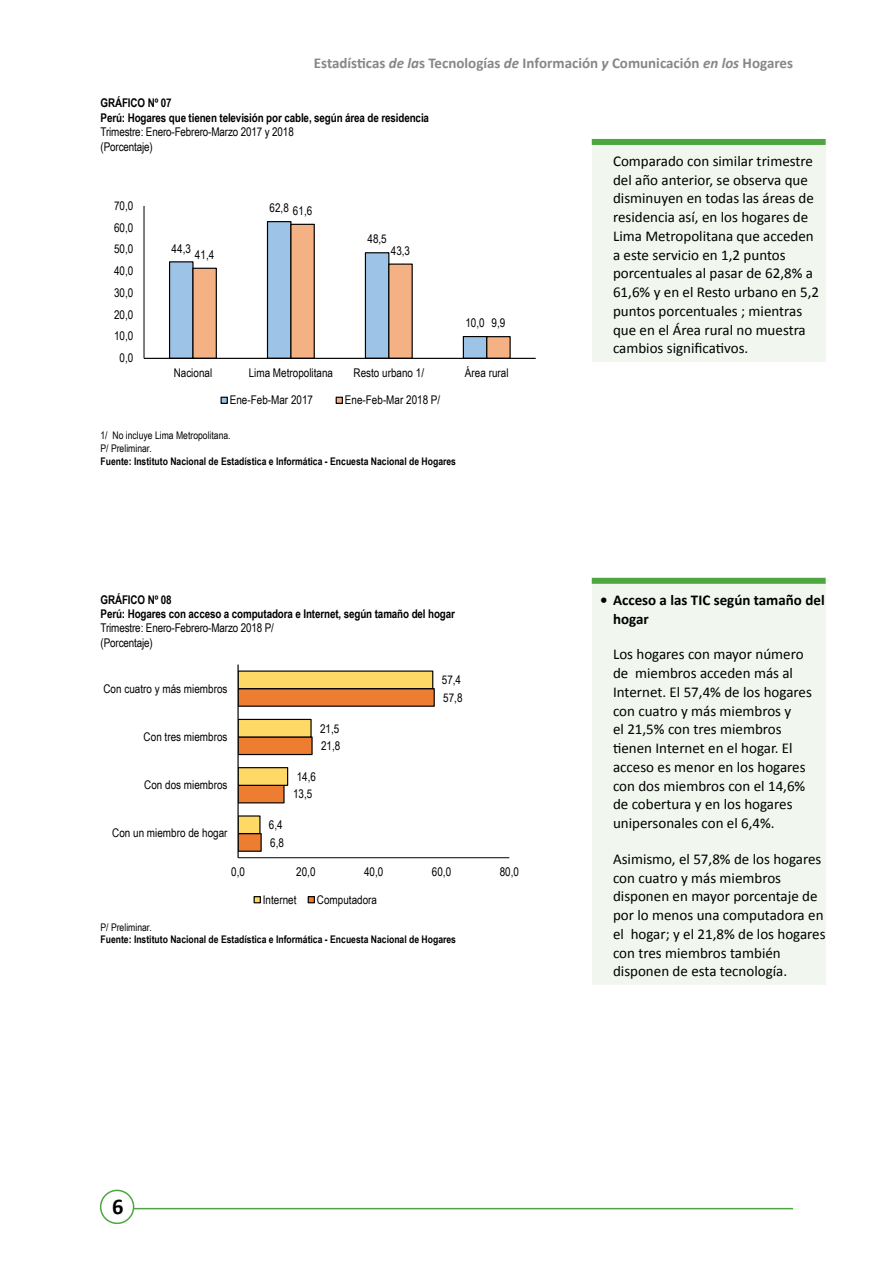
<style>
.page{position:relative;width:893px;height:1263px;background:#fff}
.page>*{position:absolute;margin:0;border:0;box-sizing:border-box;transform-origin:0 0}
.t1{font:700 22.5px "Calibri";color:#000}
.t2{font:15px/18.8px "Calibri";color:#000}
.t3{font:700 15px "Calibri";color:#878787}
.t4{font:700 15px/18.8px "Calibri";color:#000}
.t5{font:12px/14.4px "Arial Narrow";color:#000}
.t6{font:700 12px/14.4px "Arial Narrow";letter-spacing:-.01em;color:#000}
.t7{font:700 10.5px "Arial Narrow";color:#000}
.t8{font:10.5px/12.6px "Arial Narrow";color:#000}
.s1{font-style:italic}
</style>
<div class="page">
<hr style="left:100px;top:1208px;width:693px;height:1px;background:#4da640">
<div style="left:101px;top:1190px;width:33px;height:33px;background:#fff;border-radius:50%"></div>
<div style="left:100px;top:1190px;width:34px;height:34px;border:2px solid #4da640;border-radius:50%"></div>
<div style="left:592px;top:581px;width:234px;height:404px;background:#f1f6ee"></div>
<div style="left:592px;top:578px;width:234px;height:6px;background:#4da640"></div>
<div style="left:592px;top:142px;width:234px;height:220px;background:#f1f6ee"></div>
<div style="left:592px;top:139px;width:234px;height:6px;background:#4da640"></div>
<svg style="left:239px;top:670px;width:196px;height:182px"></svg>
<hr style="left:238px;top:857px;width:271px;height:1px;background:#000">
<hr style="left:237px;top:664px;width:2px;height:194px;background:#000">
<div style="left:254px;top:896px;width:7px;height:7px;border:1px solid #000"></div>
<div style="left:308px;top:896px;width:7px;height:7px;border:1px solid #000"></div>
<svg style="left:168px;top:221px;width:343px;height:137px"></svg>
<hr style="left:144px;top:206px;width:1px;height:152px;background:#000">
<hr style="left:144px;top:358px;width:392px;height:1px;background:#000">
<div style="left:221px;top:397px;width:7px;height:7px;border:1px solid #000"></div>
<div style="left:336px;top:397px;width:7px;height:7px;border:1px solid #000"></div>
<p class="t3" style="left:314px;top:53px;width:481px">Estadísticas <span class="s1">de la</span>s Tecnologías <span class="s1">de</span> Información <span class="s1">y</span> Comunicación <span class="s1">en los</span> Hogares</p>
<p class="t6" style="left:101px;top:95px;width:330px">GRÁFICO Nº 07<br>Perú: Hogares que tienen televisión por cable, según área de residencia</p>
<p class="t5" style="left:101px;top:124px;width:195px">Trimestre: Enero-Febrero-Marzo 2017 y 2018 (Porcentaje)</p>
<p class="t5" style="left:114px;top:198px;width:21px">70,0</p>
<p class="t5" style="left:114px;top:220px;width:21px">60,0</p>
<p class="t5" style="left:114px;top:241px;width:21px">50,0</p>
<p class="t5" style="left:114px;top:263px;width:21px">40,0</p>
<p class="t5" style="left:114px;top:285px;width:21px">30,0</p>
<p class="t5" style="left:114px;top:307px;width:21px">20,0</p>
<p class="t5" style="left:114px;top:329px;width:21px">10,0</p>
<p class="t5" style="left:120px;top:350px;width:15px">0,0</p>
<p class="t5" style="left:172px;top:241px;width:21px">44,3</p>
<p class="t5" style="left:195px;top:247px;width:21px">41,4</p>
<p class="t5" style="left:270px;top:200px;width:21px">62,8</p>
<p class="t5" style="left:293px;top:203px;width:21px">61,6</p>
<p class="t5" style="left:367px;top:232px;width:21px">48,5</p>
<p class="t5" style="left:391px;top:243px;width:21px">43,3</p>
<p class="t5" style="left:465px;top:315px;width:21px">10,0</p>
<p class="t5" style="left:491px;top:316px;width:15px">9,9</p>
<p class="t5" style="left:174px;top:365px;width:40px">Nacional</p>
<p class="t5" style="left:249px;top:365px;width:86px">Lima Metropolitana</p>
<p class="t5" style="left:353px;top:365px;width:72px">Resto urbano 1/</p>
<p class="t5" style="left:465px;top:365px;width:45px">Área rural</p>
<p class="t5" style="left:230px;top:392px;width:85px">Ene-Feb-Mar 2017</p>
<p class="t5" style="left:345px;top:392px;width:97px">Ene-Feb-Mar 2018 P/</p>
<p class="t8" style="left:101px;top:429px;width:132px">1/ No incluye Lima Metropolitana.<br>P/ Preliminar.</p>
<p class="t7" style="left:101px;top:453px;width:357px">Fuente: Instituto Nacional de Estadística e Informática - Encuesta Nacional de Hogares</p>
<p class="t6" style="left:101px;top:592px;width:356px">GRÁFICO Nº 08<br>Perú: Hogares con acceso a computadora e Internet, según tamaño del hogar</p>
<p class="t5" style="left:101px;top:620px;width:175px">Trimestre: Enero-Febrero-Marzo 2018 P/ (Porcentaje)</p>
<p class="t5" style="left:103px;top:681px;width:126px">Con cuatro y más miembros</p>
<p class="t5" style="left:144px;top:729px;width:85px">Con tres miembros</p>
<p class="t5" style="left:144px;top:777px;width:85px">Con dos miembros</p>
<p class="t5" style="left:112px;top:825px;width:117px">Con un miembro de hogar</p>
<p class="t5" style="left:269px;top:817px;width:15px">6,4</p>
<p class="t5" style="left:270px;top:835px;width:15px">6,8</p>
<p class="t5" style="left:320px;top:721px;width:21px">21,5</p>
<p class="t5" style="left:321px;top:738px;width:21px">21,8</p>
<p class="t5" style="left:297px;top:769px;width:21px">14,6</p>
<p class="t5" style="left:293px;top:786px;width:21px">13,5</p>
<p class="t5" style="left:442px;top:672px;width:21px">57,4</p>
<p class="t5" style="left:443px;top:690px;width:21px">57,8</p>
<p class="t5" style="left:231px;top:864px;width:15px">0,0</p>
<p class="t5" style="left:296px;top:864px;width:21px">20,0</p>
<p class="t5" style="left:364px;top:864px;width:21px">40,0</p>
<p class="t5" style="left:432px;top:864px;width:21px">60,0</p>
<p class="t5" style="left:500px;top:864px;width:21px">80,0</p>
<p class="t5" style="left:263px;top:892px;width:35px">Internet</p>
<p class="t5" style="left:317px;top:892px;width:62px">Computadora</p>
<p class="t8" style="left:101px;top:920px;width:53px">P/ Preliminar.</p>
<p class="t7" style="left:101px;top:932px;width:357px">Fuente: Instituto Nacional de Estadística e Informática - Encuesta Nacional de Hogares</p>
<p class="t2" style="left:613px;top:152px;width:208px">Comparado con similar trimestre del año anterior, se observa que disminuyen en todas las áreas de residencia así, en los hogares de<br>Lima Metropolitana que acceden a este servicio en 1,2 puntos porcentuales al pasar de 62,8% a<br>61,6% y en el Resto urbano en 5,2 puntos porcentuales ; mientras que en el Área rural no muestra cambios significativos.</p>
<p class="t4" style="left:613px;top:590px;width:213px;text-indent:-13px">• Acceso a las TIC según tamaño del hogar</p>
<p class="t2" style="left:613px;top:645px;width:200px">Los hogares con mayor número de miembros acceden más al<br>Internet. El 57,4% de los hogares con cuatro y más miembros y<br>el 21,5% con tres miembros tienen Internet en el hogar. El acceso es menor en los hogares con dos miembros con el 14,6% de cobertura y en los hogares unipersonales con el 6,4%.</p>
<p class="t2" style="left:613px;top:849px;width:214px">Asimismo, el 57,8% de los hogares con cuatro y más miembros disponen en mayor porcentaje de por lo menos una computadora en el hogar; y el 21,8% de los hogares con tres miembros también disponen de esta tecnología.</p>
<h1 class="t1" style="left:112px;top:1192px;width:13px">6</h1>
</div>
